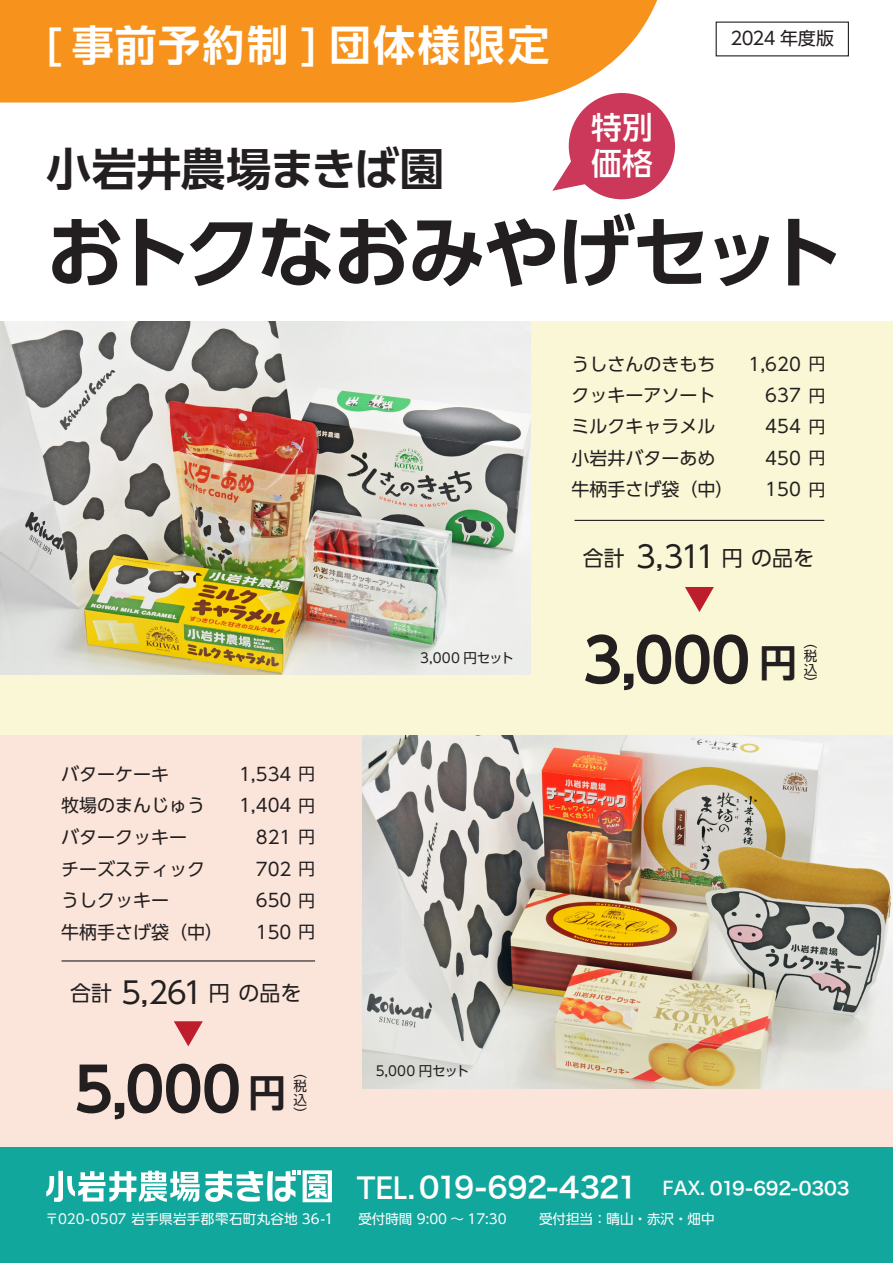
<style>
.page{position:relative;width:893px;height:1263px;background:#fff}
.page>*{position:absolute;margin:0;border:0;box-sizing:border-box;transform-origin:0 0}
.t1{font:700 78px "UD Shin Go Pro De";letter-spacing:-.055em;color:#231f20}
.t2{font:700 60px "UD Shin Go Pro De";letter-spacing:-.02em;color:#231f20}
.t3{font:700 45px "UD Shin Go Pro De";letter-spacing:-.015em;color:#231f20}
.t4{font:700 42px "UD Shin Go Pro De";letter-spacing:.055em;color:#fff}
.t5{font:500 30.75px/35.8px "UD Shin Go Pro";color:#fff}
.t6{font:28.5px "Hiragino Kaku W6 90 msp RKSJ H";letter-spacing:-.03em;color:#fff}
.t7{font:21px "UD Shin Go Pro";color:#231f20}
.t8{font:18px/31.3px "UD Shin Go Pro";color:#231f20}
.t9{font:13.5px "UD Shin Go Pro";color:#fff}
.t10{font:13.5px/13.8px "UD Shin Go Pro";letter-spacing:-.02em;color:#231f20;text-align:justify}
.t11{font:13.5px "UD Shin Go Pro";letter-spacing:.02em;color:#fff}
.s1{font-size:16.5px}
.s2{font-size:30px}
.s3{font-size:37.5px}
.s4{font-family:"UD Shin Go Pro";font-weight:500}
.s5{font-family:"UD Shin Go Pro";font-weight:500;font-size:18px}
.s6{font-size:18px}
</style>
<div class="page">
<div style="left:0;top:0;width:657px;height:103px;background:#f7931d"></div>
<div style="left:0;top:322px;width:893px;height:414px;background:#f9f7d5"></div>
<div style="left:0;top:735px;width:893px;height:414px;background:#fbe5da"></div>
<hr style="left:574px;top:520px;width:250px;height:1px;background:#231f20">
<hr style="left:62px;top:960px;width:253px;height:1px;background:#231f20">
<svg style="left:685px;top:587px;width:29px;height:25px"></svg>
<div style="left:0;top:1148px;width:893px;height:115px;background:#12a79d"></div>
<img style="left:0;top:322px;width:530px;height:352px">
<img style="left:362px;top:735px;width:531px;height:353px">
<svg style="left:174px;top:1021px;width:29px;height:25px"></svg>
<svg style="left:552px;top:136px;width:41px;height:55px"></svg>
<div style="left:569px;top:93px;width:106px;height:106px;background:#cb3859;border-radius:50%"></div>
<svg style="left:46px;top:1170px;width:286px;height:32px"></svg>
<h3 class="t4" style="left:46px;top:11px;width:505px">[ 事前予約制 ] 団体様限定</h3>
<p class="t8" style="left:730px;top:22px;width:105px">2024 年度版</p>
<h3 class="t5" style="left:591px;top:109px;width:63px">特別価格</h3>
<h3 class="t3" style="left:46px;top:132px;width:400px">小岩井農場まきば園</h3>
<h1 class="t1" style="left:46px;top:189px;width:799px">おトクなおみやげセット</h1>
<p class="t8" style="left:572px;top:348px;width:145px">うしさんのきもち</p>
<p class="t8" style="left:748px;top:348px;width:78px">1,620 <span class="s1">円</span></p>
<p class="t8" style="left:572px;top:379px;width:145px">クッキーアソート</p>
<p class="t8" style="left:765px;top:379px;width:62px">637 <span class="s1">円</span></p>
<p class="t8" style="left:572px;top:410px;width:163px">ミルクキャラメル小岩井バターあめ牛柄手さげ袋（中）</p>
<p class="t8" style="left:765px;top:410px;width:62px">454 <span class="s1">円<br></span>450 <span class="s1">円</span></p>
<p class="t8" style="left:765px;top:473px;width:62px">150 <span class="s1">円</span></p>
<p class="t8" style="left:61px;top:757px;width:109px">バターケーキ</p>
<p class="t8" style="left:239px;top:757px;width:78px">1,534 <span class="s1">円</span></p>
<p class="t8" style="left:61px;top:789px;width:145px">牧場のまんじゅう</p>
<p class="t8" style="left:239px;top:789px;width:78px">1,404 <span class="s1">円</span></p>
<p class="t8" style="left:61px;top:821px;width:127px">バタークッキー</p>
<p class="t8" style="left:256px;top:821px;width:61px">821 <span class="s1">円</span></p>
<p class="t8" style="left:61px;top:852px;width:145px">チーズスティック</p>
<p class="t8" style="left:256px;top:852px;width:61px">702 <span class="s1">円</span></p>
<p class="t8" style="left:61px;top:884px;width:109px">うしクッキー</p>
<p class="t8" style="left:256px;top:884px;width:61px">650 <span class="s1">円</span></p>
<p class="t8" style="left:61px;top:916px;width:163px">牛柄手さげ袋（中）</p>
<p class="t8" style="left:256px;top:916px;width:61px">150 <span class="s1">円</span></p>
<p class="t7" style="left:70px;top:976px;width:233px">合計 <span class="s2">5,261</span> 円の品を</p>
<h2 class="t2" style="left:74px;top:1041px;width:214px">5,000 <span class="s3">円</span></h2>
<p class="t10" style="left:293px;top:1065px;width:15px">（税込）</p>
<p class="t10" style="left:420px;top:651px;width:95px">3,000 円セット</p>
<p class="t7" style="left:583px;top:541px;width:233px">合計 <span class="s2">3,311</span> 円の品を</p>
<h2 class="t2" style="left:583px;top:612px;width:216px">3,000 <span class="s3">円</span></h2>
<p class="t10" style="left:804px;top:634px;width:15px">（税込）</p>
<p class="t10" style="left:376px;top:1063px;width:95px">5,000 円セット</p>
<h3 class="t6" style="left:357px;top:1173px;width:494px"><span class="s4">TEL.</span>019-692-4321 <span class="s5">FAX.</span> <span class="s6">019-692-0303</span></h3>
<p class="t11" style="left:45px;top:1208px;width:290px">〒020-0507 岩手県岩手郡雫石町丸谷地 36-1</p>
<p class="t9" style="left:358px;top:1208px;width:150px">受付時間 9:00 ～ 17:30</p>
<p class="t9" style="left:539px;top:1208px;width:177px">受付担当：晴山・赤沢・畑中</p>
</div>
